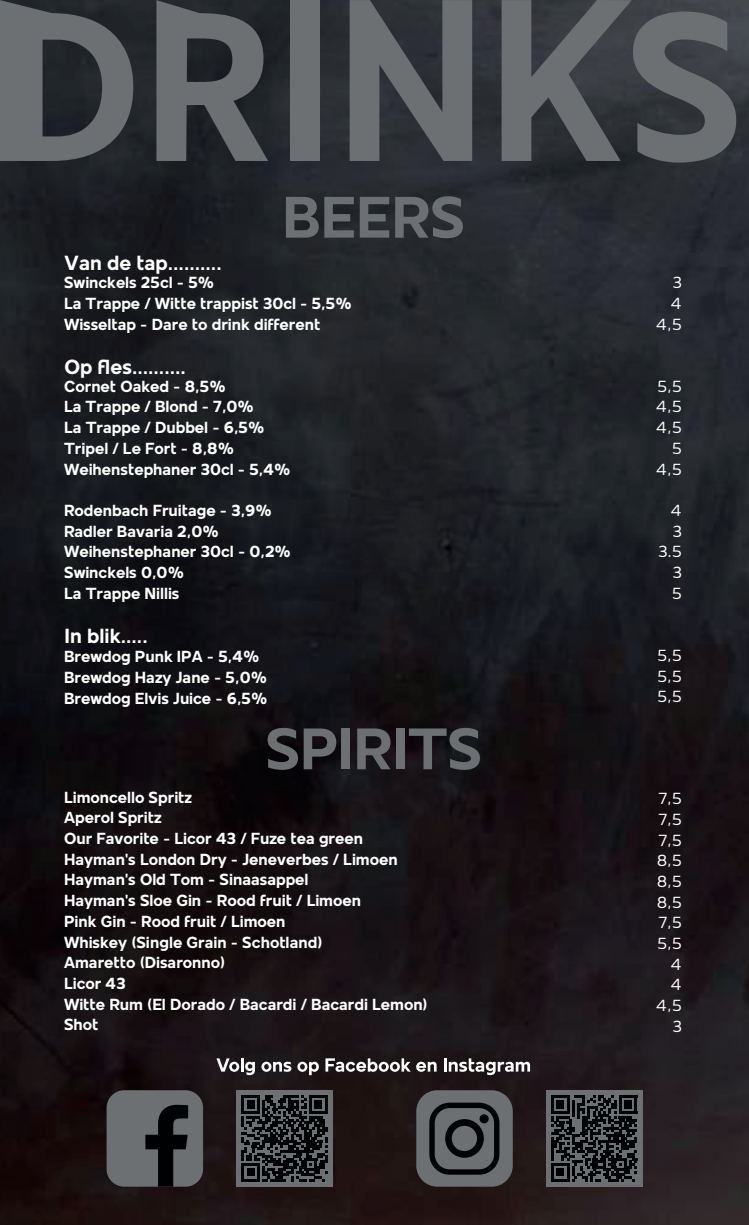
<style>
.page{position:relative;width:749px;height:1225px;background:#fff}
.page>*{position:absolute;margin:0;border:0;box-sizing:border-box;transform-origin:0 0}
.t1{font:700 60px "Mollen Personal Use";color:#6c7072}
.t2{font:700 21px "Mollen Personal Use";color:#fff}
.t3{font:700 16.5px "Mollen Personal Use";color:#fff}
.t4{font:16.5px "Mollen Personal Use";color:#fff}
</style>
<div class="page">
<img style="left:0;top:0;width:748px;height:1225px">
<div style="left:236px;top:1090px;width:96px;height:96px;background:#6c7072"></div>
<svg style="left:241px;top:1095px;width:86px;height:86px"></svg>
<div style="left:545px;top:1090px;width:97px;height:96px;background:#6c7072"></div>
<svg style="left:551px;top:1095px;width:86px;height:86px"></svg>
<div style="left:416px;top:1090px;width:96px;height:96px;background:#6c7072;border-radius:21px"></div>
<svg style="left:429px;top:1102px;width:70px;height:72px"></svg>
<div style="left:479px;top:1114px;width:9px;height:9px;background:#000103;border-radius:50%"></div>
<div style="left:107px;top:1090px;width:96px;height:96px;background:#6c7072;border-radius:18px"></div>
<svg style="left:145px;top:1104px;width:43px;height:82px"></svg>
<svg style="left:216px;top:1058px;width:39px;height:17px"></svg>
<svg style="left:261px;top:1061px;width:30px;height:10px"></svg>
<svg style="left:297px;top:1061px;width:22px;height:14px"></svg>
<svg style="left:325px;top:1058px;width:85px;height:13px"></svg>
<svg style="left:416px;top:1061px;width:20px;height:10px"></svg>
<svg style="left:443px;top:1058px;width:87px;height:17px"></svg>
<svg style="left:0;top:0;width:133px;height:161px"></svg>
<svg style="left:156px;top:0;width:112px;height:161px"></svg>
<div style="left:290px;top:0;width:30px;height:161px;background:#6c7072"></div>
<svg style="left:349px;top:0;width:123px;height:161px"></svg>
<svg style="left:501px;top:0;width:235px;height:163px"></svg>
<h1 class="t1" style="left:282px;top:196px;width:184px">BEERS</h1>
<p class="t2" style="left:65px;top:256px;width:159px">Van de tap……….</p>
<p class="t3" style="left:64px;top:277px;width:152px">Swinckels 25cl - 5%</p>
<p class="t4" style="left:672px;top:277px;width:11px">3</p>
<p class="t3" style="left:64px;top:297px;width:289px">La Trappe / Witte trappist 30cl - 5,5%</p>
<p class="t4" style="left:670px;top:297px;width:13px">4</p>
<p class="t3" style="left:64px;top:318px;width:258px">Wisseltap - Dare to drink different</p>
<p class="t4" style="left:656px;top:318px;width:27px">4,5</p>
<p class="t2" style="left:65px;top:359px;width:123px">Op fles……….</p>
<p class="t3" style="left:64px;top:380px;width:163px">Cornet Oaked - 8,5%</p>
<p class="t4" style="left:657px;top:380px;width:26px">5,5</p>
<p class="t3" style="left:64px;top:401px;width:191px">La Trappe / Blond - 7,0%</p>
<p class="t4" style="left:656px;top:401px;width:27px">4,5</p>
<p class="t3" style="left:64px;top:421px;width:202px">La Trappe / Dubbel - 6,5%</p>
<p class="t4" style="left:656px;top:421px;width:27px">4,5</p>
<p class="t3" style="left:64px;top:442px;width:171px">Tripel / Le Fort - 8,8%</p>
<p class="t4" style="left:672px;top:442px;width:11px">5</p>
<p class="t3" style="left:64px;top:463px;width:228px">Weihenstephaner 30cl - 5,4%</p>
<p class="t4" style="left:656px;top:463px;width:27px">4,5</p>
<p class="t3" style="left:64px;top:504px;width:209px">Rodenbach Fruitage - 3,9%</p>
<p class="t4" style="left:670px;top:504px;width:13px">4</p>
<p class="t3" style="left:64px;top:525px;width:156px">Radler Bavaria 2,0%</p>
<p class="t4" style="left:672px;top:525px;width:11px">3</p>
<p class="t3" style="left:64px;top:546px;width:228px">Weihenstephaner 30cl - 0,2%</p>
<p class="t4" style="left:657px;top:546px;width:25px">3.5</p>
<p class="t3" style="left:64px;top:566px;width:121px">Swinckels 0,0%</p>
<p class="t4" style="left:672px;top:566px;width:11px">3</p>
<p class="t3" style="left:64px;top:587px;width:117px">La Trappe Nillis</p>
<p class="t4" style="left:672px;top:587px;width:11px">5</p>
<p class="t2" style="left:65px;top:628px;width:85px">In blik.....</p>
<p class="t3" style="left:64px;top:651px;width:197px">Brewdog Punk IPA - 5,4%</p>
<p class="t4" style="left:657px;top:649px;width:26px">5,5</p>
<p class="t3" style="left:64px;top:671px;width:204px">Brewdog Hazy Jane - 5,0%</p>
<p class="t4" style="left:657px;top:670px;width:26px">5,5</p>
<p class="t3" style="left:64px;top:692px;width:205px">Brewdog Elvis Juice - 6,5%</p>
<p class="t4" style="left:657px;top:691px;width:26px">5,5</p>
<h1 class="t1" style="left:265px;top:727px;width:218px">SPIRITS</h1>
<p class="t3" style="left:64px;top:791px;width:129px">Limoncello Spritz</p>
<p class="t4" style="left:658px;top:792px;width:25px">7,5</p>
<p class="t3" style="left:64px;top:811px;width:99px">Aperol Spritz</p>
<p class="t4" style="left:658px;top:813px;width:25px">7,5</p>
<p class="t3" style="left:64px;top:832px;width:300px">Our Favorite - Licor 43 / Fuze tea green</p>
<p class="t4" style="left:658px;top:834px;width:25px">7,5</p>
<p class="t3" style="left:64px;top:853px;width:335px">Hayman's London Dry - Jeneverbes / Limoen</p>
<p class="t4" style="left:656px;top:854px;width:27px">8,5</p>
<p class="t3" style="left:64px;top:874px;width:246px">Hayman's Old Tom - Sinaasappel</p>
<p class="t4" style="left:656px;top:875px;width:27px">8,5</p>
<p class="t3" style="left:64px;top:894px;width:298px">Hayman's Sloe Gin - Rood fruit / Limoen</p>
<p class="t4" style="left:656px;top:896px;width:27px">8,5</p>
<p class="t3" style="left:64px;top:915px;width:223px">Pink Gin - Rood fruit / Limoen</p>
<p class="t4" style="left:658px;top:916px;width:25px">7,5</p>
<p class="t3" style="left:64px;top:936px;width:260px">Whiskey (Single Grain - Schotland)</p>
<p class="t4" style="left:657px;top:937px;width:26px">5,5</p>
<p class="t3" style="left:64px;top:956px;width:163px">Amaretto (Disaronno)</p>
<p class="t4" style="left:670px;top:958px;width:13px">4</p>
<p class="t3" style="left:64px;top:977px;width:63px">Licor 43</p>
<p class="t4" style="left:670px;top:979px;width:13px">4</p>
<p class="t3" style="left:64px;top:998px;width:365px">Witte Rum (El Dorado / Bacardi / Bacardi Lemon)</p>
<p class="t4" style="left:656px;top:999px;width:27px">4,5</p>
<p class="t3" style="left:64px;top:1018px;width:36px">Shot</p>
<p class="t4" style="left:672px;top:1020px;width:11px">3</p>
</div>
